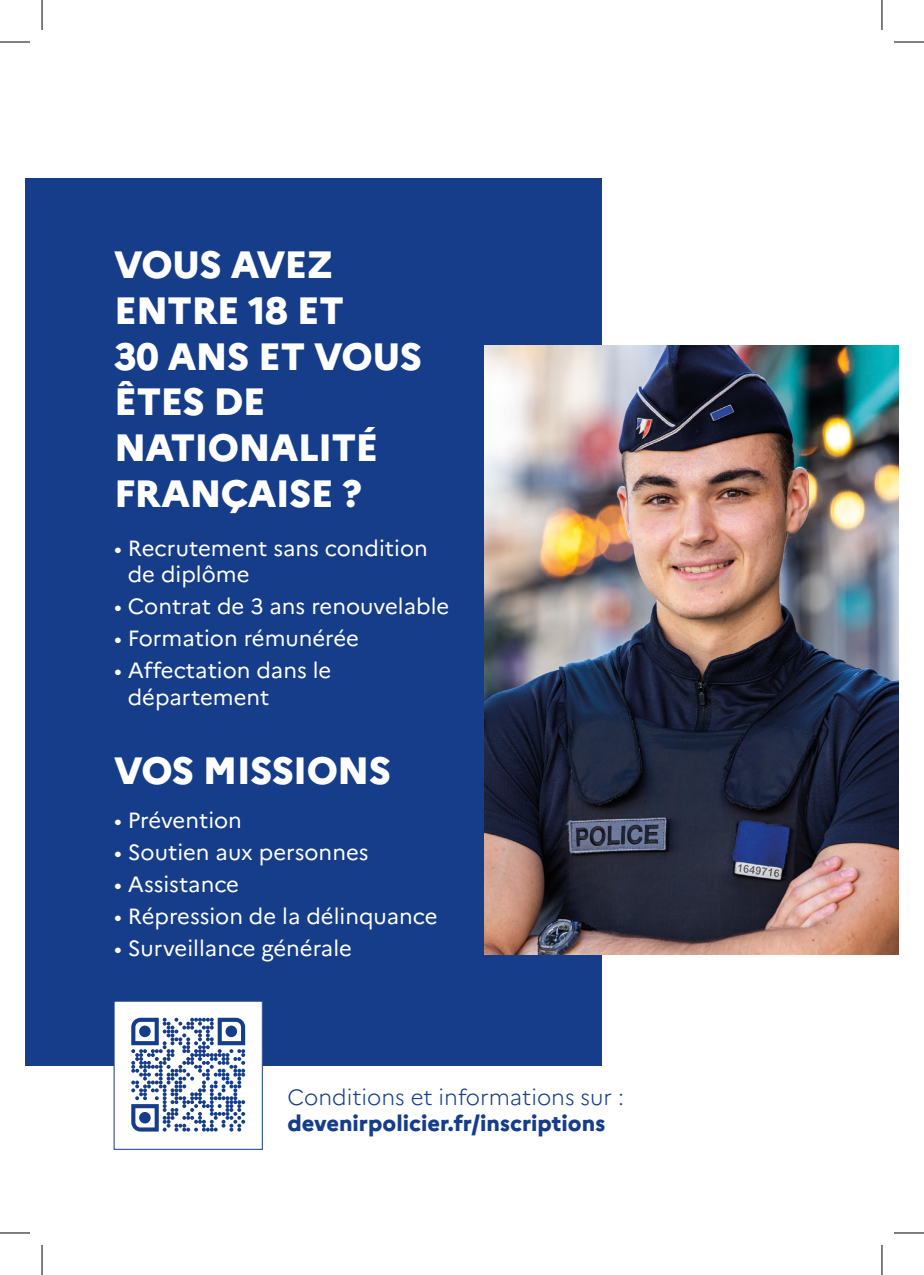
<style>
.page{position:relative;width:924px;height:1275px;background:#fff}
.page>*{position:absolute;margin:0;border:0;box-sizing:border-box;transform-origin:0 0}
.t1{font:800 38px/45.6px "Marianne";letter-spacing:-.02em;color:#fff}
.t2{font:22px/26.4px "Marianne";color:#fff}
.t3{font:800 22px "Marianne";color:#153d8a}
.t4{font:300 22px "Marianne";color:#153d8a}
</style>
<div class="page">
<div style="left:25px;top:178px;width:576px;height:887px;background:#153d8a"></div>
<img style="left:484px;top:345px;width:414px;height:609px">
<div style="left:114px;top:1001px;width:148px;height:148px;background:#fff"></div>
<svg style="left:131px;top:1017px;width:114px;height:114px"></svg>
<div style="left:139px;top:1025px;width:12px;height:12px;background:#153d8a;border-radius:50%"></div>
<div style="left:225px;top:1025px;width:12px;height:12px;background:#153d8a;border-radius:50%"></div>
<div style="left:139px;top:1112px;width:12px;height:11px;background:#153d8a;border-radius:50%"></div>
<div style="left:114px;top:1000px;width:149px;height:149px;border:1px solid #153d8a"></div>
<hr style="left:0;top:42px;width:30px;height:1px;background:#000">
<hr style="left:893px;top:42px;width:30px;height:1px;background:#000">
<hr style="left:0;top:1232px;width:30px;height:1px;background:#000">
<hr style="left:893px;top:1232px;width:30px;height:1px;background:#000">
<hr style="left:42px;top:0;width:1px;height:30px;background:#000">
<hr style="left:42px;top:1245px;width:1px;height:30px;background:#000">
<hr style="left:881px;top:0;width:1px;height:30px;background:#000">
<hr style="left:881px;top:1245px;width:1px;height:30px;background:#000">
<p class="t1" style="left:114px;top:242px;width:309px">VOUS AVEZ<br>ENTRE 18 ET<br>30 ANS ET VOUS<br>ÊTES DE</p>
<p class="t1" style="left:114px;top:424px;width:265px">NATIONALITÉ<br>FRANÇAISE ?</p>
<p class="t2" style="left:128px;top:534px;width:301px;text-indent:-14px">• Recrutement sans condition de diplôme</p>
<p class="t2" style="left:114px;top:593px;width:336px">• Contrat de 3 ans renouvelable</p>
<p class="t2" style="left:114px;top:625px;width:246px">• Formation rémunérée</p>
<p class="t2" style="left:128px;top:657px;width:205px;text-indent:-14px">• Affectation dans le département</p>
<p class="t1" style="left:114px;top:748px;width:278px">VOS MISSIONS</p>
<p class="t2" style="left:114px;top:806px;width:129px">• Prévention</p>
<p class="t2" style="left:114px;top:839px;width:256px">• Soutien aux personnes</p>
<p class="t2" style="left:114px;top:871px;width:126px">• Assistance</p>
<p class="t2" style="left:114px;top:903px;width:325px">• Répression de la délinquance</p>
<p class="t2" style="left:114px;top:935px;width:239px">• Surveillance générale</p>
<p class="t4" style="left:287px;top:1083px;width:338px">Conditions et informations sur :</p>
<p class="t3" style="left:287px;top:1110px;width:319px">devenirpolicier.fr/inscriptions</p>
</div>
